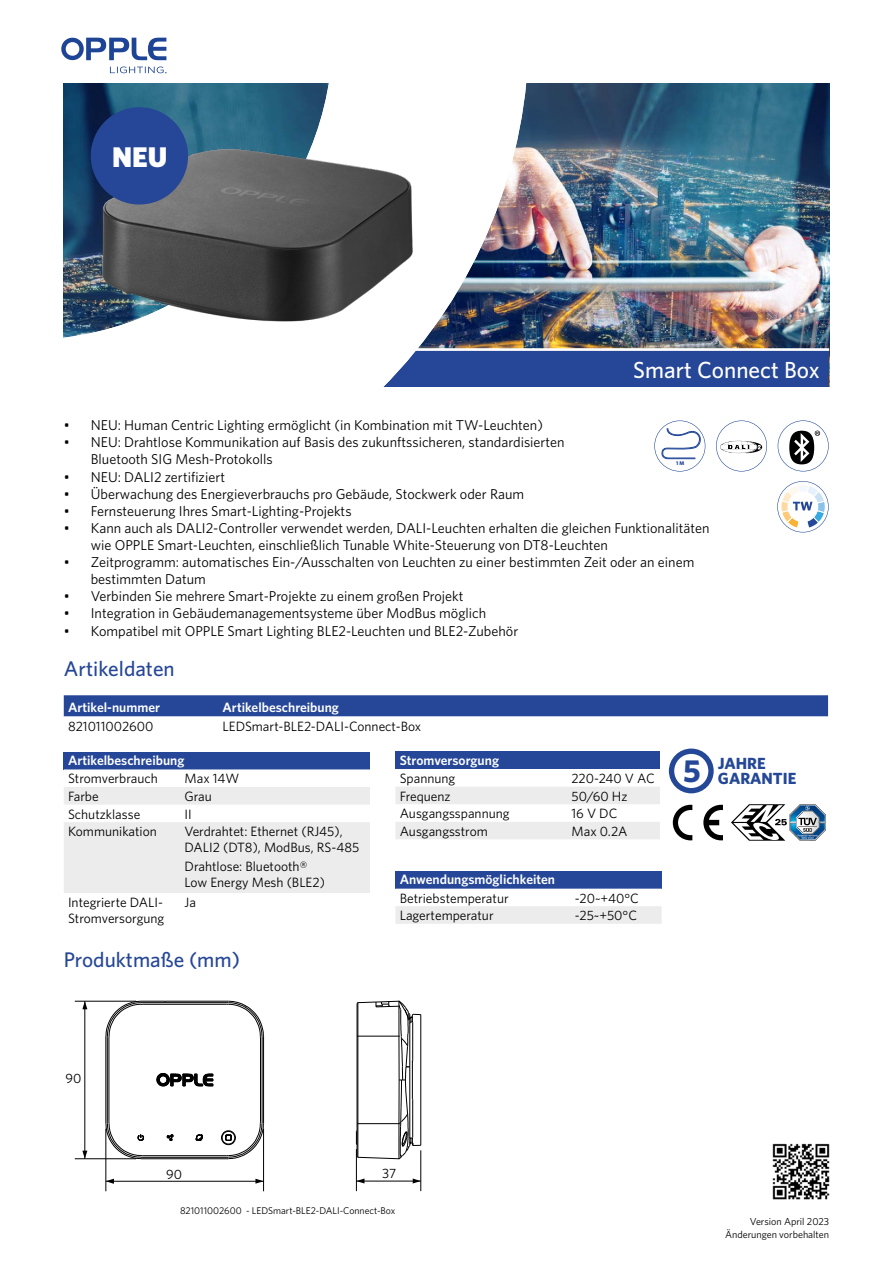
<style>
.page{position:relative;width:893px;height:1263px;background:#fff}
.page>*{position:absolute;margin:0;border:0;box-sizing:border-box;transform-origin:0 0}
.t1{font:900 28.5px "Whitney";color:#fff}
.t2{font:500 23.25px "Whitney";color:#fff}
.t3{font:500 21.15px "Whitney";color:#264797}
.t4{font:700 16.2px/15.1px "Whitney";color:#244897}
.t5{font:14.25px/17.1px "Whitney";color:#000}
.t6{font:13.5px/16.2px "Whitney";color:#000}
.t7{font:600 13.5px "Whitney";color:#fff}
.t8{font:10.2px/12.6px "Whitney";color:#000;text-align:right}
.t9{font:9.75px "Whitney";color:#000}
.t10{font:700 5.4px "Whitney";color:#1e4496}
.s1{font-size:31.95px}
</style>
<div class="page">
<img style="left:578px;top:83px;width:251px;height:265px">
<div style="left:63px;top:350px;width:766px;height:37px;background:#264797"></div>
<hr style="left:63px;top:348px;width:766px;height:3px;background:#fff">
<img style="left:61px;top:37px;width:517px;height:350px">
<svg style="left:778px;top:420px;width:51px;height:51px"></svg>
<svg style="left:654px;top:420px;width:51px;height:51px"></svg>
<svg style="left:64px;top:695px;width:764px;height:22px;background:#2f4f9b"></svg>
<div style="left:64px;top:752px;width:306px;height:17px;background:#264797"></div>
<svg style="left:64px;top:769px;width:306px;height:124px"></svg>
<div style="left:395px;top:751px;width:265px;height:18px;background:#264797"></div>
<svg style="left:395px;top:787px;width:265px;height:52px"></svg>
<div style="left:395px;top:871px;width:267px;height:18px;background:#264797"></div>
<div style="left:395px;top:906px;width:267px;height:18px;background:#ececec"></div>
<svg style="left:673px;top:805px;width:19px;height:35px"></svg>
<svg style="left:703px;top:805px;width:20px;height:35px"></svg>
<svg style="left:731px;top:804px;width:95px;height:37px"></svg>
<svg style="left:669px;top:748px;width:45px;height:45px"></svg>
<img style="left:772px;top:1143px;width:58px;height:57px">
<img style="left:91px;top:131px;width:333px;height:207px">
<svg style="left:74px;top:1000px;width:348px;height:192px"></svg>
<hr style="left:141px;top:1157px;width:87px;height:1px;background:#000">
<hr style="left:143px;top:1155px;width:84px;height:1px;background:#000">
<hr style="left:107px;top:1036px;width:1px;height:88px;background:#000">
<hr style="left:109px;top:1038px;width:1px;height:84px;background:#000">
<hr style="left:143px;top:1004px;width:84px;height:1px;background:#000">
<hr style="left:141px;top:1002px;width:87px;height:1px;background:#000">
<hr style="left:260px;top:1038px;width:1px;height:84px;background:#000">
<hr style="left:262px;top:1036px;width:1px;height:88px;background:#000">
<svg style="left:227px;top:1000px;width:37px;height:38px"></svg>
<hr style="left:165px;top:1001px;width:63px;height:1px;background:#000">
<svg style="left:221px;top:1122px;width:43px;height:37px"></svg>
<svg style="left:156px;top:1073px;width:58px;height:14px"></svg>
<svg style="left:196px;top:1134px;width:7px;height:7px"></svg>
<svg style="left:166px;top:1134px;width:10px;height:7px"></svg>
<svg style="left:105px;top:1122px;width:40px;height:37px"></svg>
<svg style="left:105px;top:1000px;width:61px;height:38px"></svg>
<hr style="left:106px;top:1036px;width:1px;height:88px;background:#000">
<hr style="left:263px;top:1036px;width:1px;height:88px;background:#000">
<hr style="left:141px;top:1158px;width:87px;height:1px;background:#000">
<svg style="left:356px;top:1000px;width:65px;height:159px"></svg>
<hr style="left:0;top:0;width:1px;height:843px;background:#192354">
<div style="left:91px;top:107px;width:97px;height:98px;background:#264797;border-radius:50%"></div>
<svg style="left:716px;top:420px;width:51px;height:51px"></svg>
<svg style="left:777px;top:481px;width:52px;height:51px"></svg>
<h1 class="t1" style="left:112px;top:138px;width:57px">NEU</h1>
<h2 class="t2" style="left:633px;top:355px;width:188px">Smart Connect Box</h2>
<p class="t5" style="left:64px;top:416px;width:481px">• NEU: Human Centric Lighting ermöglicht (in Kombination mit TW-Leuchten)</p>
<p class="t5" style="left:91px;top:433px;width:475px;text-indent:-27px">• NEU: Drahtlose Kommunikation auf Basis des zukunftssicheren, standardisierten<br>Bluetooth SIG Mesh-Protokolls</p>
<p class="t5" style="left:64px;top:468px;width:163px">• NEU: DALI2 zertifiziert</p>
<p class="t5" style="left:64px;top:485px;width:462px">• Überwachung des Energieverbrauchs pro Gebäude, Stockwerk oder Raum</p>
<p class="t5" style="left:64px;top:502px;width:289px">• Fernsteuerung Ihres Smart-Lighting-Projekts</p>
<p class="t5" style="left:91px;top:519px;width:620px;text-indent:-27px">• Kann auch als DALI2-Controller verwendet werden, DALI-Leuchten erhalten die gleichen Funktionalitäten wie OPPLE Smart-Leuchten, einschließlich Tunable White-Steuerung von DT8-Leuchten</p>
<p class="t5" style="left:91px;top:553px;width:605px;text-indent:-27px">• Zeitprogramm: automatisches Ein-/Ausschalten von Leuchten zu einer bestimmten Zeit oder an einem bestimmten Datum</p>
<p class="t5" style="left:64px;top:587px;width:401px">• Verbinden Sie mehrere Smart-Projekte zu einem großen Projekt</p>
<p class="t5" style="left:64px;top:604px;width:424px">• Integration in Gebäudemanagementsysteme über ModBus möglich</p>
<p class="t5" style="left:64px;top:622px;width:456px">• Kompatibel mit OPPLE Smart Lighting BLE2-Leuchten und BLE2-Zubehör</p>
<p class="t10" style="left:676px;top:460px;width:10px">1 M</p>
<h3 class="t3" style="left:64px;top:655px;width:112px">Artikeldaten</h3>
<p class="t7" style="left:68px;top:699px;width:94px">Artikel-nummer</p>
<p class="t7" style="left:223px;top:699px;width:118px">Artikelbeschreibung</p>
<p class="t6" style="left:68px;top:717px;width:87px">821011002600</p>
<p class="t6" style="left:223px;top:717px;width:200px">LEDSmart-BLE2-DALI-Connect-Box</p>
<p class="t7" style="left:68px;top:751px;width:118px">Artikelbeschreibung</p>
<p class="t6" style="left:68px;top:770px;width:91px">Stromverbrauch</p>
<p class="t6" style="left:185px;top:770px;width:56px">Max 14W</p>
<p class="t6" style="left:68px;top:788px;width:32px">Farbe</p>
<p class="t6" style="left:185px;top:788px;width:29px">Grau</p>
<p class="t6" style="left:68px;top:805px;width:74px">Schutzklasse</p>
<p class="t6" style="left:185px;top:805px;width:9px">II</p>
<p class="t6" style="left:68px;top:823px;width:90px">Kommunikation</p>
<p class="t6" style="left:185px;top:823px;width:176px">Verdrahtet: Ethernet (RJ45),<br>DALI2 (DT8), ModBus, RS-485</p>
<p class="t6" style="left:185px;top:858px;width:142px">Drahtlose: Bluetooth®<br>Low Energy Mesh (BLE2)</p>
<p class="t6" style="left:68px;top:894px;width:98px">Integrierte DALI-<br>Stromversorgung</p>
<p class="t6" style="left:185px;top:894px;width:13px">Ja</p>
<p class="t7" style="left:400px;top:751px;width:101px">Stromversorgung</p>
<p class="t6" style="left:400px;top:770px;width:57px">Spannung</p>
<p class="t6" style="left:571px;top:770px;width:85px">220-240 V AC</p>
<p class="t6" style="left:400px;top:787px;width:52px">Frequenz</p>
<p class="t6" style="left:571px;top:787px;width:58px">50/60 Hz</p>
<p class="t6" style="left:400px;top:805px;width:111px">Ausgangsspannung</p>
<p class="t6" style="left:571px;top:805px;width:47px">16 V DC</p>
<p class="t6" style="left:400px;top:823px;width:90px">Ausgangsstrom</p>
<p class="t6" style="left:571px;top:823px;width:58px">Max 0.2A</p>
<p class="t7" style="left:400px;top:871px;width:157px">Anwendungsmöglichkeiten</p>
<p class="t6" style="left:400px;top:889px;width:110px">Betriebstemperatur</p>
<p class="t6" style="left:575px;top:889px;width:66px">-20~+40°C</p>
<p class="t6" style="left:400px;top:907px;width:95px">Lagertemperatur</p>
<p class="t6" style="left:575px;top:907px;width:64px">-25~+50°C</p>
<h3 class="t3" style="left:64px;top:946px;width:178px">Produktmaße (mm)</h3>
<p class="t4" style="left:718px;top:756px;width:80px;text-indent:-35px"><span class="s1">5</span> JAHRE<br>GARANTIE</p>
<p class="t6" style="left:65px;top:1070px;width:17px">90</p>
<p class="t6" style="left:166px;top:1165px;width:17px">90</p>
<p class="t6" style="left:382px;top:1165px;width:16px">37</p>
<p class="t9" style="left:180px;top:1204px;width:217px">821011002600 - LEDSmart-BLE2-DALI-Connect-Box</p>
<p class="t8" style="left:725px;top:1215px;width:106px">Version April 2023<br>Änderungen vorbehalten</p>
</div>
